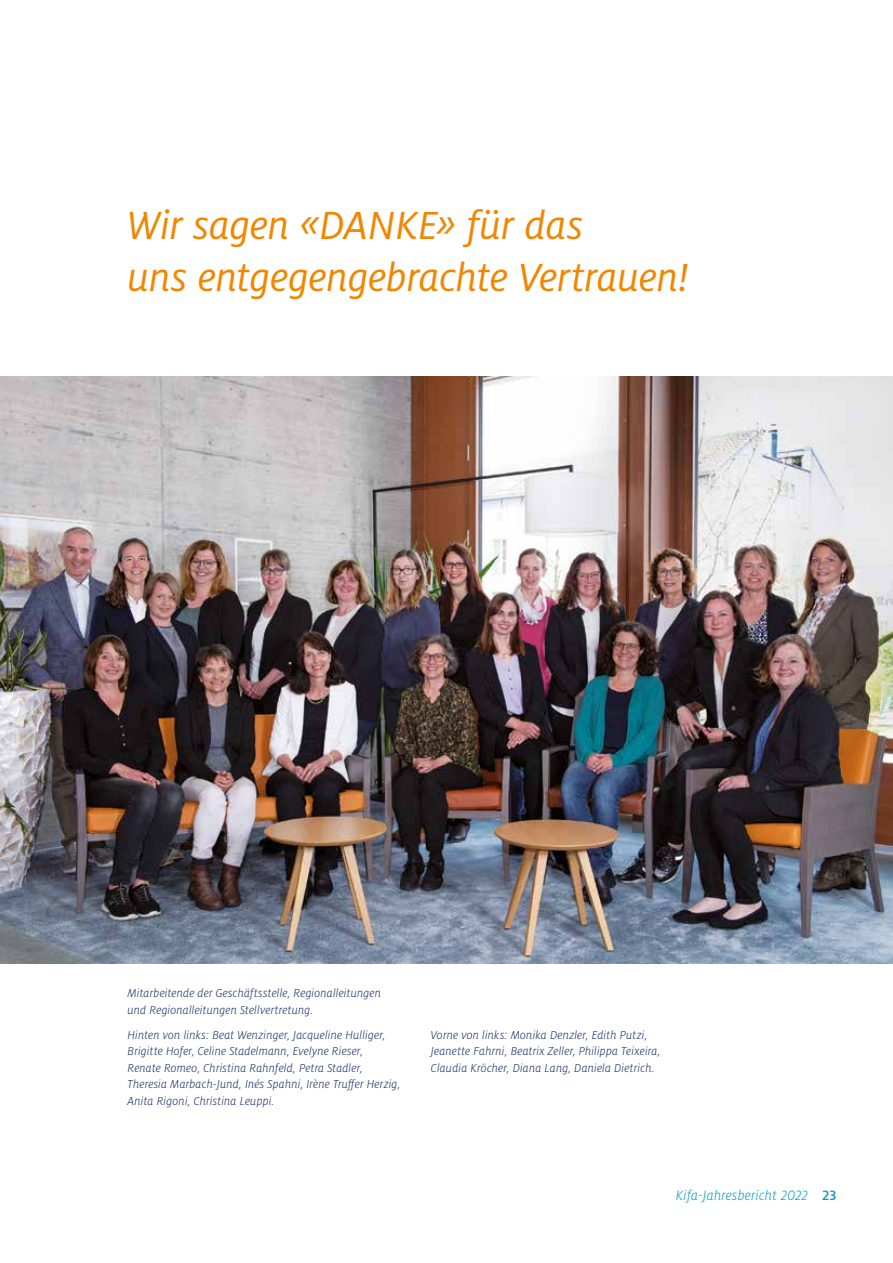
<style>
.page{position:relative;width:893px;height:1263px;background:#fff}
.page>*{position:absolute;margin:0;border:0;box-sizing:border-box;transform-origin:0 0}
.t1{font:italic 43.5px/52.2px "Milo Pro";letter-spacing:-.005em;color:#f18700}
.t2{font:italic 300 15px "Milo Pro";letter-spacing:.015em;color:#009dc5}
.t3{font:italic 300 12.75px/16.5px "Milo Pro";letter-spacing:.01em;color:#1a2b68}
.s1{font-weight:500;font-style:normal}
</style>
<div class="page">
<img style="left:0;top:376px;width:893px;height:587px">
<h1 class="t1" style="left:128px;top:199px;width:563px">Wir sagen «DANKE» für das<br>uns entgegengebrachte Vertrauen!</h1>
<p class="t3" style="left:128px;top:985px;width:255px">Mitarbeitende der Geschäftsstelle, Regionalleitungen und Regionalleitungen Stellvertretung.</p>
<p class="t3" style="left:128px;top:1026px;width:274px">Hinten von links: Beat Wenzinger, Jacqueline Hulliger, Brigitte Hofer, Celine Stadelmann, Evelyne Rieser,<br>Renate Romeo, Christina Rahnfeld, Petra Stadler, Theresia Marbach-Jund, Inés Spahni, Irène Truffer Herzig, Anita Rigoni, Christina Leuppi.</p>
<p class="t3" style="left:431px;top:1026px;width:231px">Vorne von links: Monika Denzler, Edith Putzi,<br>Jeanette Fahrni, Beatrix Zeller, Philippa Teixeira,<br>Claudia Kröcher, Diana Lang, Daniela Dietrich.</p>
<p class="t2" style="left:676px;top:1187px;width:162px">Kifa-Jahresbericht 2022 <span class="s1">23</span></p>
</div>
